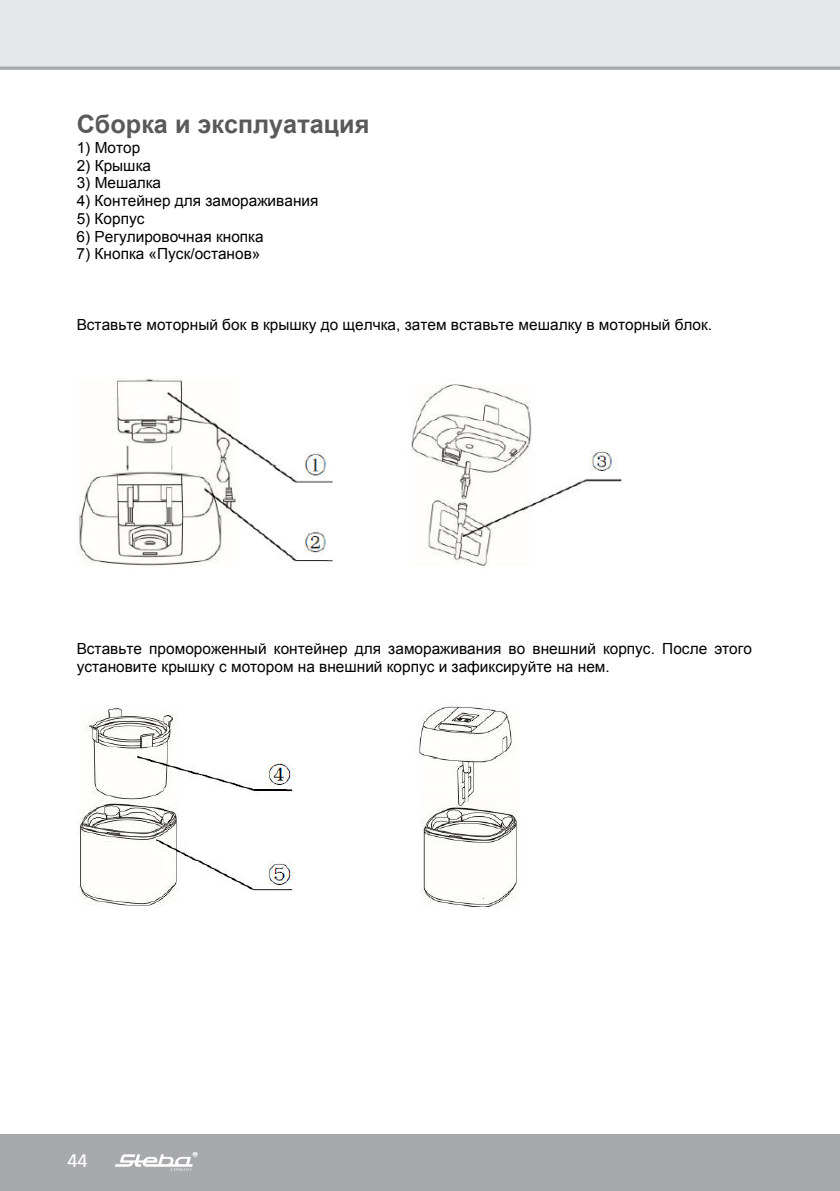
<style>
.page{position:relative;width:840px;height:1191px;background:#fff}
.page>*{position:absolute;margin:0;border:0;box-sizing:border-box;transform-origin:0 0}
.t1{font:700 25.2px "Arial";color:#595959}
.t2{font:18px "Frutiger";color:#fff}
.t3{font:15.4px/17.8px "Arial";color:#000}
</style>
<div class="page">
<div style="left:0;top:0;width:839px;height:68px;background:#e6e7e9"></div>
<div style="left:0;top:1134px;width:839px;height:57px;background:#a8a9ad"></div>
<svg style="left:115px;top:1152px;width:82px;height:18px"></svg>
<svg style="left:0;top:66px;width:839px;height:4px;background:#b3b4b8"></svg>
<img style="left:77px;top:379px;width:545px;height:188px">
<img style="left:77px;top:705px;width:442px;height:203px">
<h1 class="t1" style="left:77px;top:108px;width:294px">Сборка и эксплуатация</h1>
<p class="t3" style="left:77px;top:140px;width:65px">1) Мотор</p>
<p class="t3" style="left:77px;top:158px;width:76px">2) Крышка</p>
<p class="t3" style="left:77px;top:175px;width:86px">3) Мешалка</p>
<p class="t3" style="left:77px;top:193px;width:243px">4) Контейнер для замораживания</p>
<p class="t3" style="left:77px;top:211px;width:69px">5) Корпус</p>
<p class="t3" style="left:77px;top:229px;width:188px">6) Регулировочная кнопка</p>
<p class="t3" style="left:77px;top:246px;width:185px">7) Кнопка «Пуск/останов»</p>
<p class="t3" style="left:77px;top:316px;width:636px">Вставьте моторный бок в крышку до щелчка, затем вставьте мешалку в моторный блок.</p>
<p class="t3" style="left:77px;top:640px;width:676px">Вставьте промороженный контейнер для замораживания во внешний корпус. После этого установите крышку с мотором на внешний корпус и зафиксируйте на нем.</p>
<p class="t2" style="left:67px;top:1153px;width:22px">44</p>
</div>
